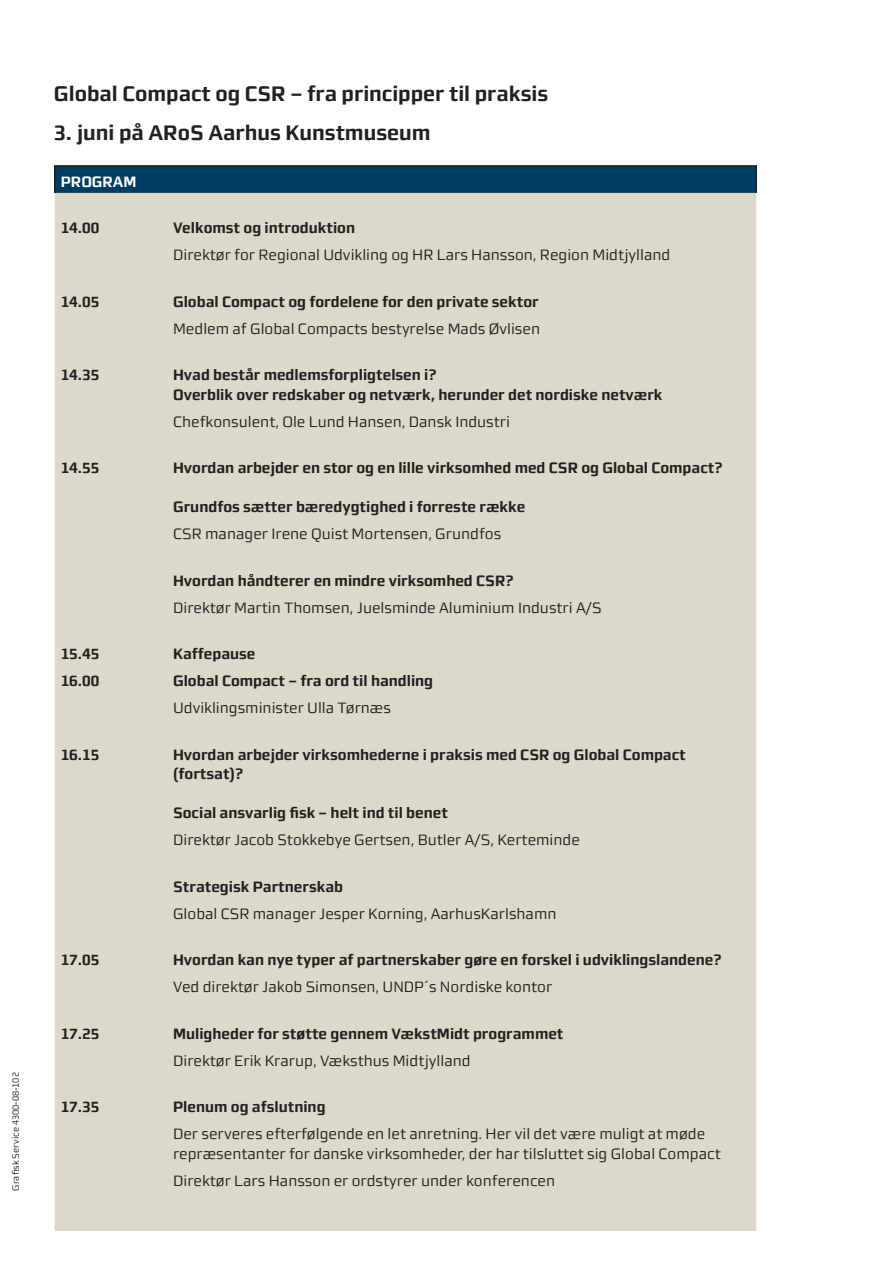
<style>
.page{position:relative;width:893px;height:1263px;background:#fff}
.page>*{position:absolute;margin:0;border:0;box-sizing:border-box;transform-origin:0 0}
.t1{font:700 21px "midtsans";color:#231f20}
.t2{font:700 15px/19.5px "midtsans";color:#231f20}
.t3{font:15px/19.5px "midtsans";color:#231f20}
.t4{font:700 15px "midtsans";color:#fff}
.t5{font:9px "midtsans";color:#231f20}
</style>
<div class="page">
<div style="left:55px;top:166px;width:701px;height:27px;background:#003d62"></div>
<div style="left:55px;top:193px;width:701px;height:1038px;background:#dcd8ca"></div>
<hr style="left:54px;top:165px;width:113px;height:2px;background:#231f20">
<svg style="left:54px;top:167px;width:1px;height:26px"></svg>
<hr style="left:167px;top:165px;width:590px;height:2px;background:#231f20">
<hr style="left:755px;top:167px;width:2px;height:26px;background:#231f20">
<p class="t5" style="left:12px;top:1191px;width:120px;rotate:-90deg">Grafisk Service 4300-08-102</p>
<h1 class="t1" style="left:54px;top:86px;width:496px">Global Compact og CSR – fra principper til praksis</h1>
<h1 class="t1" style="left:54px;top:125px;width:378px">3. juni på ARoS Aarhus Kunstmuseum</h1>
<p class="t4" style="left:61px;top:176px;width:77px">PROGRAM</p>
<p class="t2" style="left:61px;top:220px;width:40px">14.00</p>
<p class="t2" style="left:173px;top:220px;width:184px">Velkomst og introduktion</p>
<p class="t3" style="left:173px;top:247px;width:499px">Direktør for Regional Udvikling og HR Lars Hansson, Region Midtjylland</p>
<p class="t2" style="left:61px;top:293px;width:40px">14.05</p>
<p class="t2" style="left:173px;top:293px;width:367px">Global Compact og fordelene for den private sektor</p>
<p class="t3" style="left:173px;top:321px;width:368px">Medlem af Global Compacts bestyrelse Mads Øvlisen</p>
<p class="t2" style="left:61px;top:367px;width:40px">14.35</p>
<p class="t2" style="left:173px;top:367px;width:491px">Hvad består medlemsforpligtelsen i?<br>Overblik over redskaber og netværk, herunder det nordiske netværk</p>
<p class="t3" style="left:173px;top:414px;width:338px">Chefkonsulent, Ole Lund Hansen, Dansk Industri</p>
<p class="t2" style="left:61px;top:460px;width:40px">14.55</p>
<p class="t2" style="left:173px;top:460px;width:551px">Hvordan arbejder en stor og en lille virksomhed med CSR og Global Compact?</p>
<p class="t2" style="left:173px;top:499px;width:354px">Grundfos sætter bæredygtighed i forreste række</p>
<p class="t3" style="left:173px;top:526px;width:330px">CSR manager Irene Quist Mortensen, Grundfos</p>
<p class="t2" style="left:173px;top:572px;width:342px">Hvordan håndterer en mindre virksomhed CSR?</p>
<p class="t3" style="left:173px;top:600px;width:430px">Direktør Martin Thomsen, Juelsminde Aluminium Industri A/S</p>
<p class="t2" style="left:61px;top:646px;width:40px">15.45</p>
<p class="t2" style="left:173px;top:646px;width:84px">Kaffepause</p>
<p class="t2" style="left:61px;top:673px;width:40px">16.00</p>
<p class="t2" style="left:173px;top:673px;width:262px">Global Compact – fra ord til handling</p>
<p class="t3" style="left:173px;top:700px;width:219px">Udviklingsminister Ulla Tørnæs</p>
<p class="t2" style="left:61px;top:746px;width:40px">16.15</p>
<p class="t2" style="left:173px;top:746px;width:514px">Hvordan arbejder virksomhederne i praksis med CSR og Global Compact (fortsat)?</p>
<p class="t2" style="left:173px;top:805px;width:276px">Social ansvarlig fisk – helt ind til benet</p>
<p class="t3" style="left:173px;top:832px;width:408px">Direktør Jacob Stokkebye Gertsen, Butler A/S, Kerteminde</p>
<p class="t2" style="left:173px;top:878px;width:171px">Strategisk Partnerskab</p>
<p class="t3" style="left:173px;top:906px;width:385px">Global CSR manager Jesper Korning, AarhusKarlshamn</p>
<p class="t2" style="left:61px;top:952px;width:40px">17.05</p>
<p class="t2" style="left:173px;top:952px;width:550px">Hvordan kan nye typer af partnerskaber gøre en forskel i udviklingslandene?</p>
<p class="t3" style="left:173px;top:979px;width:381px">Ved direktør Jakob Simonsen, UNDP´s Nordiske kontor</p>
<p class="t2" style="left:61px;top:1025px;width:40px">17.25</p>
<p class="t2" style="left:173px;top:1025px;width:392px">Muligheder for støtte gennem VækstMidt programmet</p>
<p class="t3" style="left:173px;top:1053px;width:299px">Direktør Erik Krarup, Væksthus Midtjylland</p>
<p class="t2" style="left:61px;top:1099px;width:40px">17.35</p>
<p class="t2" style="left:173px;top:1099px;width:154px">Plenum og afslutning</p>
<p class="t3" style="left:173px;top:1126px;width:549px">Der serveres efterfølgende en let anretning. Her vil det være muligt at møde repræsentanter for danske virksomheder, der har tilsluttet sig Global Compact</p>
<p class="t3" style="left:173px;top:1173px;width:384px">Direktør Lars Hansson er ordstyrer under konferencen</p>
</div>
